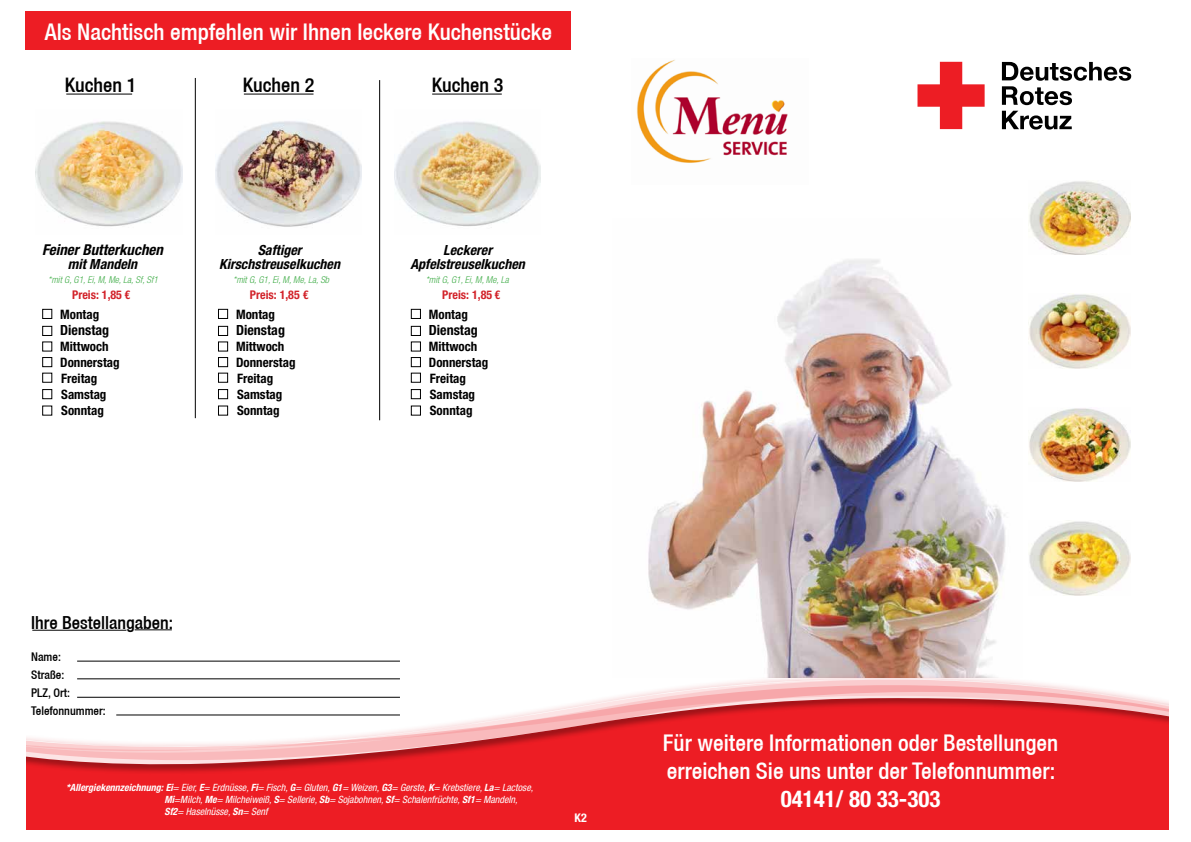
<style>
.page{position:relative;width:1191px;height:842px;background:#fff}
.page>*{position:absolute;margin:0;border:0;box-sizing:border-box;transform-origin:0 0}
.t1{font:500 condensed 23px/27.6px "Helvetica 67";color:#fff}
.t2{font:700 condensed 23px "Helvetica Neue LT Std";color:#fff}
.t3{font:500 condensed 20px "Helvetica 67";color:#000}
.t4{font:500 condensed 18px "Helvetica 67";color:#000}
.t5{font:italic 700 condensed 15px "Helvetica Neue LT Std";color:#000}
.t6{font:italic 700 condensed 14px "Helvetica Neue LT Std";color:#000}
.t7{font:700 condensed 14px "Helvetica Neue LT Std";color:#000}
.t8{font:700 condensed 13px/16px "Helvetica Neue LT Std";color:#000}
.t9{font:500 condensed 12px/18px "Helvetica 67";color:#000}
.t10{font:700 condensed 12px "Helvetica Neue LT Std";color:#d2232a}
.t11{font:700 condensed 12px "Helvetica Neue LT Std";color:#fff}
.t12{font:italic condensed 10px/12px "Helvetica Neue LT Std";color:#fff}
.t13{font:italic 300 condensed 9.5px "Helvetica Neue LT Std";color:#41ad49}
.s1{font-weight:700}
</style>
<div class="page">
<img style="left:648px;top:259px;width:358px;height:413px">
<img style="left:1029px;top:181px;width:101px;height:74px">
<img style="left:1029px;top:294px;width:101px;height:75px">
<img style="left:1029px;top:408px;width:101px;height:74px">
<img style="left:1029px;top:521px;width:101px;height:74px">
<hr style="left:32px;top:630px;width:94px;height:1px;background:#000">
<hr style="left:135px;top:629px;width:37px;height:1px;background:#000">
<hr style="left:66px;top:94px;width:66px;height:1px;background:#000">
<hr style="left:244px;top:94px;width:69px;height:1px;background:#000">
<hr style="left:432px;top:94px;width:70px;height:1px;background:#000">
<div style="left:42px;top:309px;width:10px;height:10px;border:1px solid #000"></div>
<div style="left:42px;top:326px;width:10px;height:10px;border:1px solid #000"></div>
<div style="left:42px;top:342px;width:10px;height:9px;border:1px solid #000"></div>
<div style="left:42px;top:357px;width:10px;height:10px;border:1px solid #000"></div>
<div style="left:42px;top:373px;width:10px;height:9px;border:1px solid #000"></div>
<div style="left:42px;top:389px;width:10px;height:10px;border:1px solid #000"></div>
<div style="left:42px;top:406px;width:10px;height:9px;border:1px solid #000"></div>
<div style="left:218px;top:309px;width:10px;height:10px;border:1px solid #000"></div>
<div style="left:218px;top:326px;width:10px;height:10px;border:1px solid #000"></div>
<div style="left:218px;top:342px;width:10px;height:9px;border:1px solid #000"></div>
<div style="left:218px;top:357px;width:10px;height:10px;border:1px solid #000"></div>
<div style="left:218px;top:373px;width:10px;height:9px;border:1px solid #000"></div>
<div style="left:218px;top:389px;width:10px;height:10px;border:1px solid #000"></div>
<div style="left:218px;top:406px;width:10px;height:9px;border:1px solid #000"></div>
<div style="left:411px;top:309px;width:10px;height:10px;border:1px solid #000"></div>
<div style="left:411px;top:326px;width:10px;height:10px;border:1px solid #000"></div>
<div style="left:411px;top:342px;width:10px;height:9px;border:1px solid #000"></div>
<div style="left:411px;top:357px;width:10px;height:10px;border:1px solid #000"></div>
<div style="left:411px;top:373px;width:10px;height:9px;border:1px solid #000"></div>
<div style="left:411px;top:389px;width:10px;height:10px;border:1px solid #000"></div>
<div style="left:411px;top:406px;width:10px;height:9px;border:1px solid #000"></div>
<hr style="left:195px;top:78px;width:1px;height:340px;background:#000">
<hr style="left:379px;top:80px;width:1px;height:340px;background:#000">
<img style="left:215px;top:121px;width:146px;height:106px">
<img style="left:394px;top:121px;width:147px;height:107px">
<img style="left:36px;top:121px;width:146px;height:106px">
<div style="left:26px;top:775px;width:1143px;height:55px;background:#ed1d24"></div>
<div style="left:0;top:678px;width:1191px;height:97px;background:#ed1d24"></div>
<div style="left:0;top:672px;width:1191px;height:99px;background:#d2232a;opacity:.25"></div>
<svg style="left:26px;top:679px;width:1143px;height:91px"></svg>
<div style="left:1169px;top:551px;width:22px;height:291px;background:#fff"></div>
<div style="left:0;top:601px;width:26px;height:241px;background:#fff"></div>
<div style="left:26px;top:12px;width:545px;height:38px;background:#ed1d24"></div>
<hr style="left:77px;top:661px;width:323px;height:1px;background:#000">
<hr style="left:77px;top:678px;width:323px;height:1px;background:#000">
<hr style="left:77px;top:697px;width:323px;height:1px;background:#000">
<hr style="left:116px;top:715px;width:284px;height:1px;background:#000">
<img style="left:636px;top:59px;width:152px;height:104px">
<svg style="left:1002px;top:62px;width:129px;height:43px"></svg>
<svg style="left:1002px;top:111px;width:69px;height:19px"></svg>
<svg style="left:917px;top:62px;width:67px;height:67px"></svg>
<h1 class="t1" style="left:45px;top:18px;width:509px">Als Nachtisch empfehlen wir Ihnen leckere Kuchenstücke</h1>
<h2 class="t3" style="left:65px;top:73px;width:73px">Kuchen 1</h2>
<h2 class="t3" style="left:243px;top:73px;width:73px">Kuchen 2</h2>
<h2 class="t3" style="left:432px;top:73px;width:73px">Kuchen 3</h2>
<h3 class="t5" style="left:42px;top:240px;width:122px">Feiner Butterkuchen</h3>
<h3 class="t6" style="left:258px;top:241px;width:45px">Saftiger</h3>
<h3 class="t6" style="left:443px;top:241px;width:50px">Leckerer</h3>
<h3 class="t6" style="left:68px;top:255px;width:71px">mit Mandeln</h3>
<h3 class="t6" style="left:219px;top:255px;width:122px">Kirschstreuselkuchen</h3>
<h3 class="t6" style="left:410px;top:255px;width:116px">Apfelstreuselkuchen</h3>
<p class="t13" style="left:48px;top:274px;width:111px">*mit G, G1, Ei, M, Me, La, Sf, Sf1</p>
<p class="t13" style="left:233px;top:274px;width:97px">*mit G, G1, Ei, M, Me, La, Sb</p>
<p class="t13" style="left:426px;top:274px;width:84px">*mit G, G1, Ei, M, Me, La</p>
<p class="t10" style="left:72px;top:287px;width:59px">Preis: 1,85 €</p>
<p class="t10" style="left:250px;top:287px;width:60px">Preis: 1,85 €</p>
<p class="t10" style="left:442px;top:287px;width:59px">Preis: 1,85 €</p>
<h3 class="t8" style="left:60px;top:306px;width:40px">Montag</h3>
<h3 class="t7" style="left:60px;top:322px;width:50px">Dienstag</h3>
<h3 class="t8" style="left:60px;top:338px;width:61px">Mittwoch<br>Donnerstag<br>Freitag<br>Samstag<br>Sonntag</h3>
<h3 class="t8" style="left:236px;top:306px;width:40px">Montag</h3>
<h3 class="t7" style="left:236px;top:322px;width:50px">Dienstag</h3>
<h3 class="t8" style="left:236px;top:338px;width:61px">Mittwoch<br>Donnerstag<br>Freitag<br>Samstag<br>Sonntag</h3>
<h3 class="t8" style="left:429px;top:306px;width:40px">Montag</h3>
<h3 class="t7" style="left:429px;top:322px;width:50px">Dienstag</h3>
<h3 class="t8" style="left:429px;top:338px;width:61px">Mittwoch<br>Donnerstag<br>Freitag<br>Samstag<br>Sonntag</h3>
<h3 class="t4" style="left:31px;top:612px;width:143px">Ihre Bestellangaben:</h3>
<p class="t9" style="left:31px;top:648px;width:76px">Name:<br>Straße:<br>PLZ, Ort:<br>Telefonnummer:</p>
<p class="t12" style="left:164px;top:782px;width:370px;text-indent:-98px"><span class="s1">*Allergiekennzeichnung: Ei</span>= Eier, <span class="s1">E</span>= Erdnüsse, <span class="s1">Fi</span>= Fisch, <span class="s1">G</span>= Gluten, <span class="s1">G1</span>= Weizen, <span class="s1">G3</span>= Gerste, <span class="s1">K</span>= Krebstiere, <span class="s1">La</span>= Lactose,<br><span class="s1">Mi</span>=Milch, <span class="s1">Me</span>= Milcheiweiß, <span class="s1">S</span>= Sellerie, <span class="s1">Sb</span>= Sojabohnen, <span class="s1">Sf</span>= Schalenfrüchte, <span class="s1">Sf1</span>= Mandeln,<br><span class="s1">Sf2</span>= Haselnüsse, <span class="s1">Sn</span>= Senf</p>
<p class="t11" style="left:574px;top:811px;width:14px">K2</p>
<h1 class="t1" style="left:663px;top:729px;width:397px">Für weitere Informationen oder Bestellungen erreichen Sie uns unter der Telefonnummer:</h1>
<h1 class="t2" style="left:780px;top:784px;width:161px">04141/ 80 33-303</h1>
</div>
